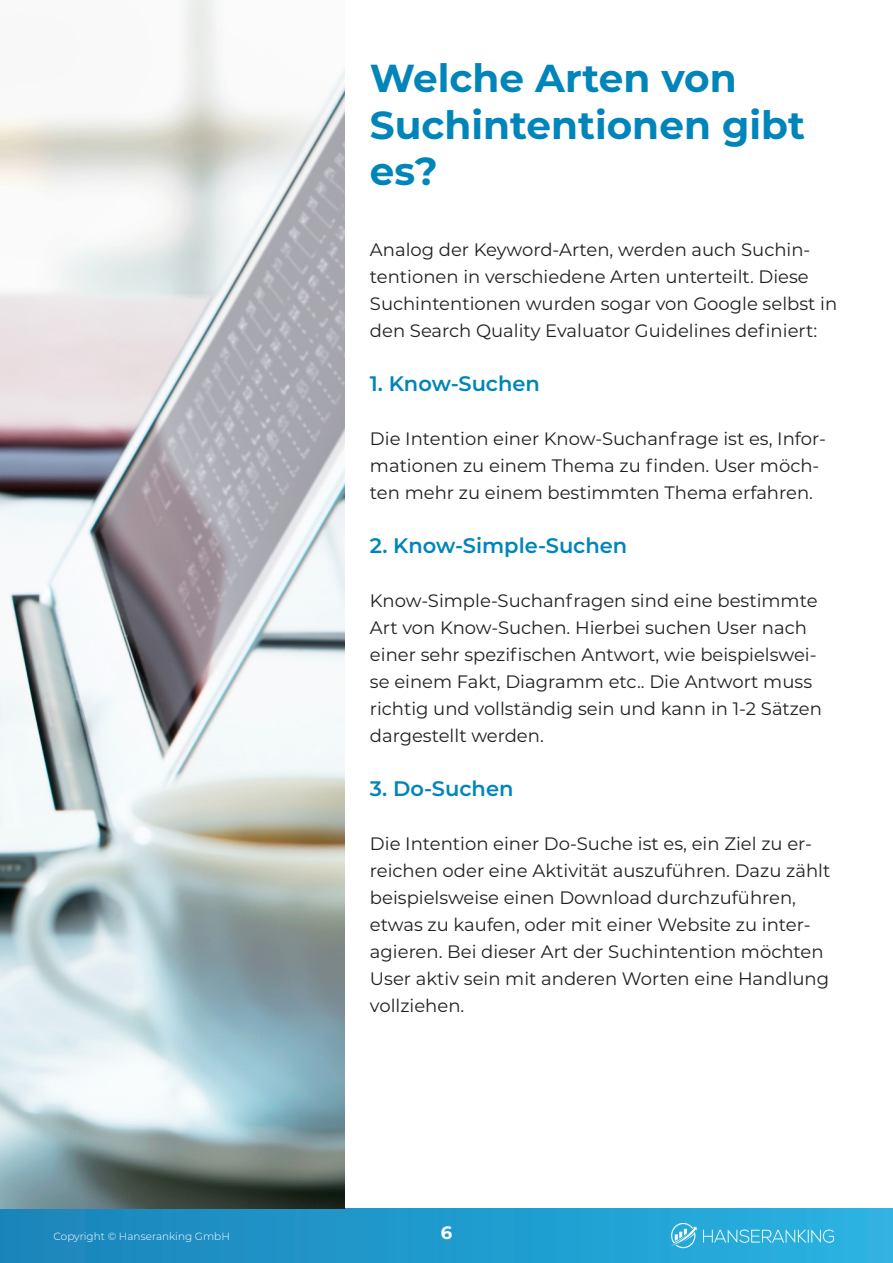
<style>
.page{position:relative;width:893px;height:1263px;background:#fff}
.page>*{position:absolute;margin:0;border:0;box-sizing:border-box;transform-origin:0 0}
.t1{font:700 39px/46.8px "Montserrat";color:#0085bb}
.t2{font:600 21px "Montserrat";color:#0085bb}
.t3{font:18px/27px "Montserrat";color:#231f20}
.t4{font:700 18px "Montserrat";color:#fff}
.t5{font:300 10.5px "Montserrat";color:#fff}
</style>
<div class="page">
<div style="left:0;top:1209px;width:893px;height:54px;background:linear-gradient(to right,#1a84b9,#29b2e2)"></div>
<img style="left:671px;top:1223px;width:162px;height:25px">
<img style="left:0;top:0;width:344px;height:1209px">
<p class="t5" style="left:54px;top:1229px;width:178px">Copyright © Hanseranking GmbH</p>
<p class="t1" style="left:370px;top:53px;width:437px">Welche Arten von<br>Suchintentionen gibt es?</p>
<p class="t3" style="left:370px;top:235px;width:469px">Analog der Keyword-Arten, werden auch Suchin&shy;tentionen in verschiedene Arten unterteilt. Diese Suchintentionen wurden sogar von Google selbst in den Search Quality Evaluator Guidelines definiert:</p>
<p class="t2" style="left:370px;top:368px;width:172px">1. Know-Suchen</p>
<p class="t3" style="left:370px;top:424px;width:458px">Die Intention einer Know-Suchanfrage ist es, Infor&shy;mationen zu einem Thema zu finden. User möch&shy;ten mehr zu einem bestimmten Thema erfahren.</p>
<p class="t2" style="left:370px;top:530px;width:259px">2. Know-Simple-Suchen</p>
<p class="t3" style="left:370px;top:586px;width:454px">Know-Simple-Suchanfragen sind eine bestimmte Art von Know-Suchen. Hierbei suchen User nach einer sehr spezifischen Antwort, wie beispielswei&shy;se einem Fakt, Diagramm etc.. Die Antwort muss richtig und vollständig sein und kann in 1-2 Sätzen dargestellt werden.</p>
<p class="t2" style="left:370px;top:773px;width:145px">3. Do-Suchen</p>
<p class="t3" style="left:370px;top:829px;width:462px">Die Intention einer Do-Suche ist es, ein Ziel zu er&shy;reichen oder eine Aktivität auszuführen. Dazu zählt beispielsweise einen Download durchzuführen, etwas zu kaufen, oder mit einer Website zu inter&shy;agieren. Bei dieser Art der Suchintention möchten User aktiv sein mit anderen Worten eine Handlung vollziehen.</p>
<p class="t4" style="left:441px;top:1220px;width:13px">6</p>
</div>
